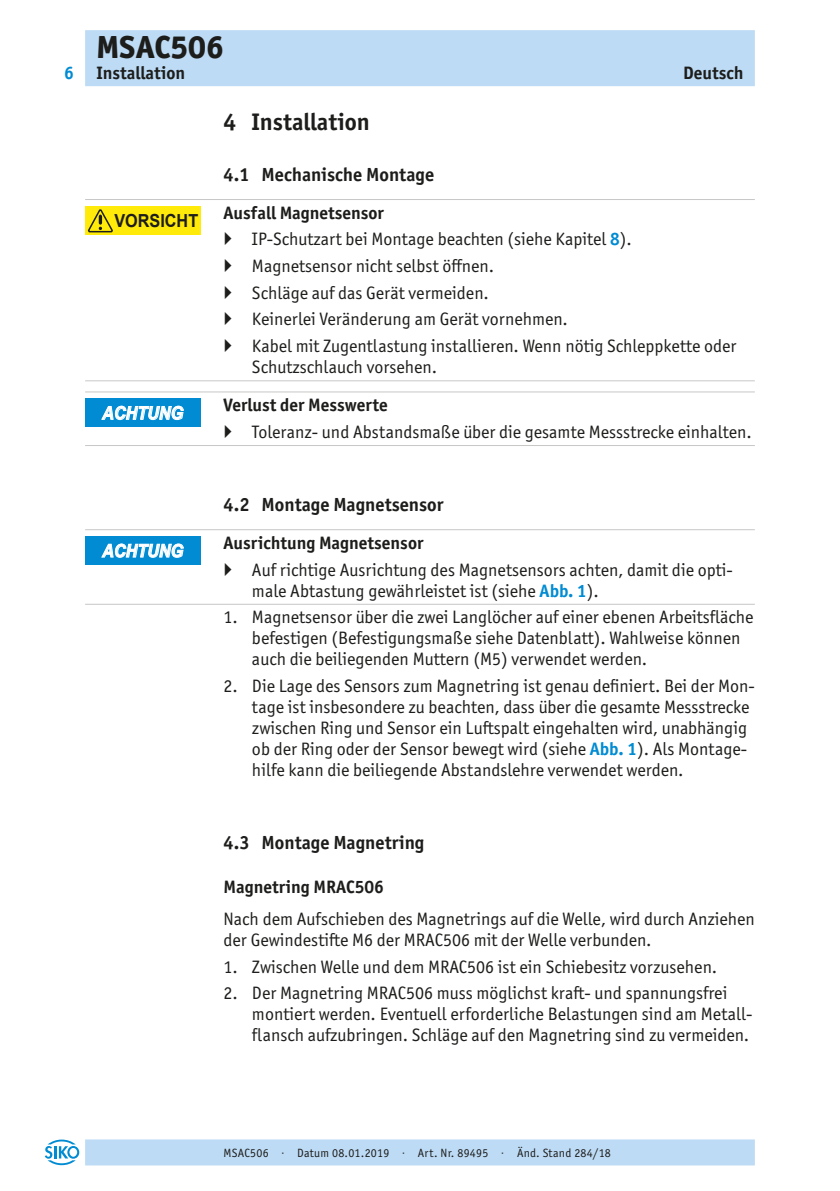
<style>
.page{position:relative;width:840px;height:1191px;background:#fff}
.page>*{position:absolute;margin:0;border:0;box-sizing:border-box;transform-origin:0 0}
.t1{font:800 32px "Officina Sans ITC Pro";color:#1d1d1b}
.t2{font:700 24px "Officina Sans ITC Pro";color:#1d1d1b}
.t3{font:700 19px "Officina Sans ITC Pro";color:#1d1d1b}
._03__Fliesstext{font:18px/21px "Officina Sans ITC Pro";color:#1d1d1b}
._02__Ueberschrift_Li{font:700 18px "Officina Sans ITC Pro";color:#1d1d1b}
._02__Ueberschrift{font:700 18px "Officina Sans ITC Pro";color:#1d1d1b}
.t4{font:italic 700 18px "Arial";color:#fff;scale:.9 1}
.t5{font:700 18px "Arial";color:#1d1d1b;scale:.9 1}
.t6{font:700 18px "Officina Sans ITC Pro";color:#008bd2}
.t7{font:12px "Officina Sans ITC Pro";letter-spacing:.02em;color:#1d1d1b}
.s1{font-weight:700;color:#008bd2}
</style>
<div class="page">
<div style="left:85px;top:30px;width:669px;height:56px;background:#bddbf5"></div>
<div style="left:85px;top:1139px;width:669px;height:26px;background:#bddbf5"></div>
<svg style="left:45px;top:1139px;width:34px;height:26px"></svg>
<hr style="left:85px;top:199px;width:669px;height:1px;background:#c7c7c6">
<hr style="left:85px;top:380px;width:669px;height:1px;background:#c7c7c6">
<hr style="left:85px;top:391px;width:669px;height:1px;background:#c7c7c6">
<hr style="left:85px;top:445px;width:669px;height:1px;background:#c7c7c6">
<hr style="left:85px;top:529px;width:669px;height:1px;background:#c7c7c6">
<hr style="left:85px;top:604px;width:669px;height:1px;background:#c7c7c6">
<div style="left:85px;top:206px;width:116px;height:28px;background:#ffea0a"></div>
<svg style="left:87px;top:209px;width:26px;height:24px"></svg>
<div style="left:85px;top:398px;width:116px;height:29px;background:#008bd2"></div>
<svg style="left:102px;top:406px;width:81px;height:14px"></svg>
<div style="left:85px;top:536px;width:116px;height:28px;background:#008bd2"></div>
<svg style="left:102px;top:544px;width:81px;height:13px"></svg>
<p class="t6" style="left:64px;top:62px;width:11px">6</p>
<h1 class="t1" style="left:96px;top:26px;width:128px">MSAC506</h1>
<p class="_02__Ueberschrift_Li" style="left:96px;top:62px;width:90px">Installation</p>
<p class="_02__Ueberschrift_Li" style="left:682px;top:62px;width:62px">Deutsch</p>
<p class="t5" style="left:114px;top:209px;width:95px">VORSICHT</p>
<p class="t4" style="left:102px;top:401px;width:92px">ACHTUNG</p>
<p class="t4" style="left:102px;top:539px;width:92px">ACHTUNG</p>
<p class="t2" style="left:223px;top:107px;width:147px">4 Installation</p>
<p class="t3" style="left:223px;top:162px;width:212px">4.1 Mechanische Montage</p>
<p class="_02__Ueberschrift_Li" style="left:223px;top:201px;width:162px">Ausfall Magnetsensor</p>
<p class="_03__Fliesstext" style="left:252px;top:229px;width:381px">IP-Schutzart bei Montage beachten (siehe Kapitel <span class="s1">8</span>).</p>
<p class="_03__Fliesstext" style="left:252px;top:255px;width:243px">Magnetsensor nicht selbst öffnen.</p>
<p class="_03__Fliesstext" style="left:252px;top:282px;width:238px">Schläge auf das Gerät vermeiden.</p>
<p class="_03__Fliesstext" style="left:252px;top:309px;width:317px">Keinerlei Veränderung am Gerät vornehmen.</p>
<p class="_03__Fliesstext" style="left:252px;top:335px;width:485px">Kabel mit Zugentlastung installieren. Wenn nötig Schleppkette oder<br>Schutzschlauch vorsehen.</p>
<p class="_02__Ueberschrift_Li" style="left:223px;top:394px;width:165px">Verlust der Messwerte</p>
<p class="_03__Fliesstext" style="left:252px;top:421px;width:501px">Toleranz- und Abstandsmaße über die gesamte Messstrecke einhalten.</p>
<p class="t3" style="left:223px;top:492px;width:221px">4.2 Montage Magnetsensor</p>
<p class="_02__Ueberschrift_Li" style="left:223px;top:531px;width:201px">Ausrichtung Magnetsensor</p>
<p class="_03__Fliesstext" style="left:252px;top:559px;width:482px">Auf richtige Ausrichtung des Magnetsensors achten, damit die opti&shy;male Abtastung gewährleistet ist (siehe <span class="s1">Abb. 1</span>).</p>
<p class="_03__Fliesstext" style="left:252px;top:606px;width:503px;text-indent:-28px">1. Magnetsensor über die zwei Langlöcher auf einer ebenen Arbeitsfläche befestigen (Befestigungsmaße siehe Datenblatt). Wahlweise können auch die beiliegenden Muttern (M5) verwendet werden.</p>
<p class="_03__Fliesstext" style="left:252px;top:675px;width:504px;text-indent:-28px">2. Die Lage des Sensors zum Magnetring ist genau definiert. Bei der Mon&shy;tage ist insbesondere zu beachten, dass über die gesamte Messstrecke zwischen Ring und Sensor ein Luftspalt eingehalten wird, unabhängig ob der Ring oder der Sensor bewegt wird (siehe <span class="s1">Abb. 1</span>). Als Montage&shy;hilfe kann die beiliegende Abstandslehre verwendet werden.</p>
<p class="t3" style="left:223px;top:830px;width:202px">4.3 Montage Magnetring</p>
<p class="_02__Ueberschrift" style="left:223px;top:875px;width:162px">Magnetring MRAC506</p>
<p class="_03__Fliesstext" style="left:223px;top:908px;width:532px">Nach dem Aufschieben des Magnetrings auf die Welle, wird durch Anziehen der Gewindestifte M6 der MRAC506 mit der Welle verbunden.</p>
<p class="_03__Fliesstext" style="left:223px;top:956px;width:494px">1. Zwischen Welle und dem MRAC506 ist ein Schiebesitz vorzusehen.</p>
<p class="_03__Fliesstext" style="left:252px;top:982px;width:502px;text-indent:-28px">2. Der Magnetring MRAC506 muss möglichst kraft- und spannungsfrei montiert werden. Eventuell erforderliche Belastungen sind am Metall&shy;flansch aufzubringen. Schläge auf den Magnetring sind zu vermeiden.</p>
<p class="t7" style="left:223px;top:1145px;width:388px">MSAC506 · Datum 08.01.2019 · Art. Nr. 89495 · Änd. Stand 284/18</p>
</div>
